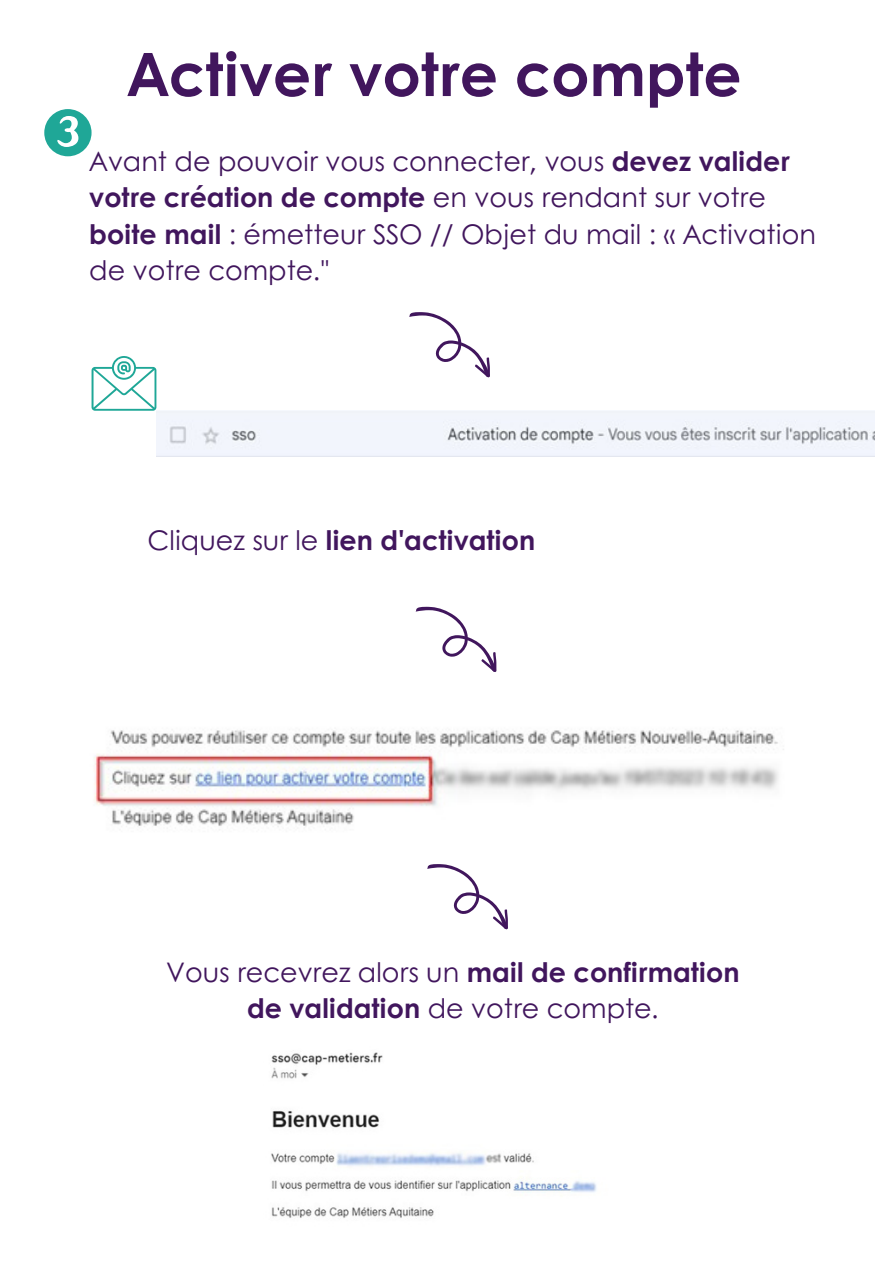
<style>
.page{position:relative;width:893px;height:1264px;background:#fff}
.page>*{position:absolute;margin:0;border:0;box-sizing:border-box;transform-origin:0 0}
.t1{font:700 60px "Century Gothic";color:#41165d}
.t2{font:27px/36px "Century Gothic";color:#41165d;text-align:center}
.t3{font:700 27px "Century Gothic";color:#41165d}
.s1{font-weight:700}
.s2{font-weight:400}
</style>
<div class="page">
<svg style="left:44px;top:109px;width:47px;height:47px"></svg>
<img style="left:156px;top:411px;width:718px;height:45px">
<svg style="left:91px;top:356px;width:65px;height:55px"></svg>
<svg style="left:409px;top:312px;width:81px;height:65px"></svg>
<img style="left:94px;top:730px;width:690px;height:100px">
<svg style="left:415px;top:606px;width:81px;height:66px"></svg>
<svg style="left:427px;top:864px;width:81px;height:65px"></svg>
<img style="left:271px;top:1052px;width:326px;height:166px">
<p class="t1" style="left:127px;top:29px;width:615px">Activer votre compte</p>
<p class="t2" style="left:89px;top:142px;width:728px;text-align:left">Avant de pouvoir vous connecter, vous <span class="s1">devez valider votre création de compte</span> en vous rendant sur votre <span class="s1">boite mail</span> : émetteur SSO // Objet du mail : « Activation de votre compte."</p>
<p class="t3" style="left:148px;top:520px;width:389px"><span class="s2">Cliquez sur le</span> lien d'activation</p>
<p class="t2" style="left:166px;top:952px;width:575px">Vous recevrez alors un <span class="s1">mail de confirmation de validation</span> de votre compte.</p>
</div>
